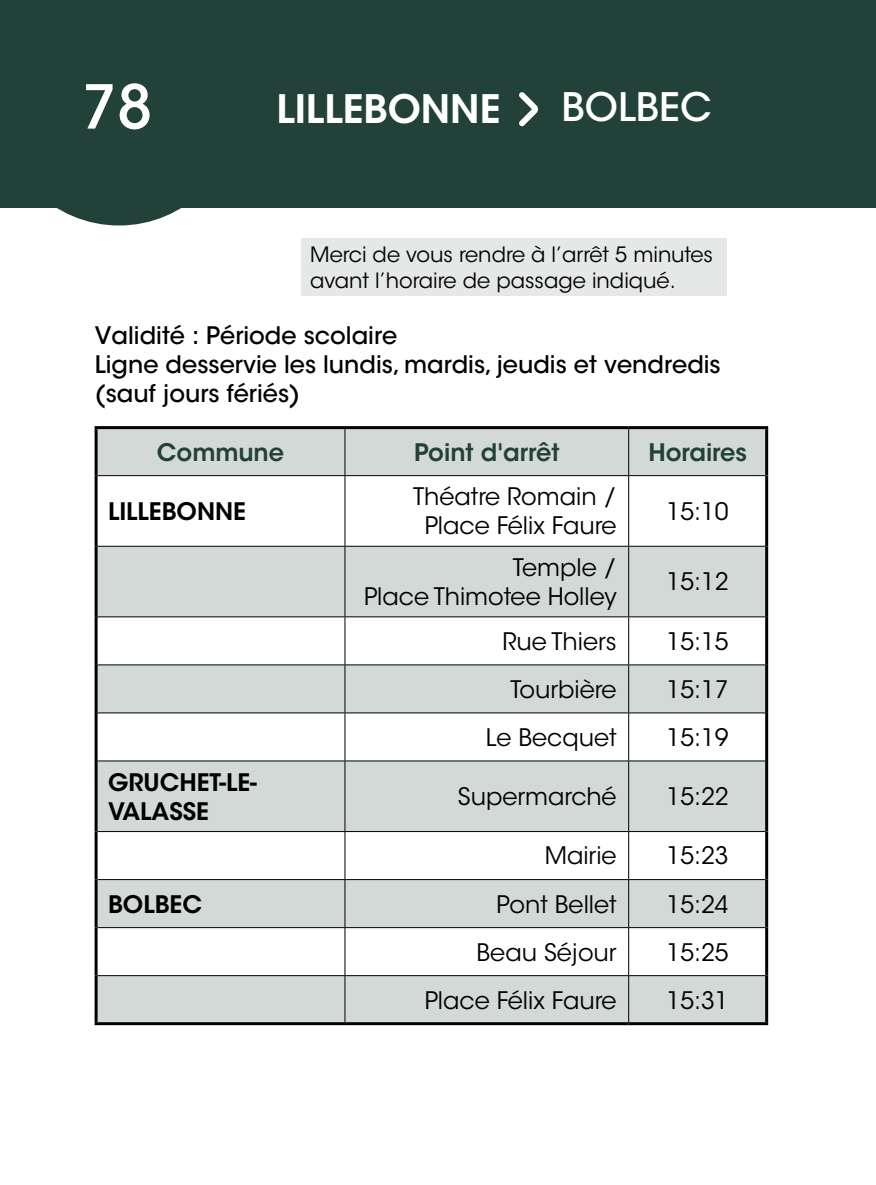
<style>
.page{position:relative;width:876px;height:1185px;background:#fff}
.page>*{position:absolute;margin:0;border:0;box-sizing:border-box;transform-origin:0 0}
.t1{font:500 60px "ITC Avant Garde Std";color:#fff}
.t2{font:600 39px "ITC Avant Garde Std";color:#fff}
.t3{font:500 39px "ITC Avant Garde Std";color:#fff}
.t4{font:24px/28.8px "ITC Avant Garde Std";color:#000;text-align:center}
.t5{font:500 24px/29.4px "ITC Avant Garde Std";color:#000}
.t6{font:600 24px/28.8px "ITC Avant Garde Std";color:#000}
.t7{font:600 24px "ITC Avant Garde Std";color:#224139}
.t8{font:21px/25.2px "ITC Avant Garde Std";color:#000}
</style>
<div class="page">
<div style="left:0;top:0;width:876px;height:208px;background:#224139"></div>
<svg style="left:57px;top:208px;width:124px;height:17px;fill:#224139"></svg>
<svg style="left:519px;top:92px;width:19px;height:34px"></svg>
<div style="left:302px;top:238px;width:425px;height:58px;background:#e6e8e8"></div>
<svg style="left:98px;top:429px;width:667px;height:593px;fill:#d3d9d7"></svg>
<hr style="left:95px;top:426px;width:250px;height:3px;background:#000">
<hr style="left:95px;top:429px;width:3px;height:46px;background:#000">
<hr style="left:345px;top:426px;width:284px;height:3px;background:#000">
<hr style="left:629px;top:426px;width:139px;height:3px;background:#000">
<hr style="left:765px;top:429px;width:3px;height:46px;background:#000">
<hr style="left:95px;top:475px;width:3px;height:71px;background:#000">
<hr style="left:765px;top:475px;width:3px;height:71px;background:#000">
<hr style="left:95px;top:546px;width:3px;height:70px;background:#000">
<hr style="left:765px;top:546px;width:3px;height:70px;background:#000">
<hr style="left:95px;top:616px;width:3px;height:48px;background:#000">
<hr style="left:765px;top:616px;width:3px;height:48px;background:#000">
<hr style="left:95px;top:664px;width:3px;height:48px;background:#000">
<hr style="left:765px;top:664px;width:3px;height:48px;background:#000">
<hr style="left:95px;top:712px;width:3px;height:48px;background:#000">
<hr style="left:765px;top:712px;width:3px;height:48px;background:#000">
<hr style="left:95px;top:760px;width:3px;height:71px;background:#000">
<hr style="left:765px;top:760px;width:3px;height:71px;background:#000">
<hr style="left:95px;top:831px;width:3px;height:48px;background:#000">
<hr style="left:765px;top:831px;width:3px;height:48px;background:#000">
<hr style="left:95px;top:879px;width:3px;height:48px;background:#000">
<hr style="left:765px;top:879px;width:3px;height:48px;background:#000">
<hr style="left:95px;top:927px;width:3px;height:48px;background:#000">
<hr style="left:765px;top:927px;width:3px;height:48px;background:#000">
<hr style="left:95px;top:975px;width:3px;height:47px;background:#000">
<hr style="left:765px;top:975px;width:3px;height:47px;background:#000">
<hr style="left:95px;top:1022px;width:250px;height:3px;background:#000">
<hr style="left:345px;top:1022px;width:284px;height:3px;background:#000">
<hr style="left:629px;top:1022px;width:139px;height:3px;background:#000">
<hr style="left:344px;top:429px;width:1px;height:46px;background:#000">
<hr style="left:628px;top:429px;width:1px;height:46px;background:#000">
<hr style="left:98px;top:475px;width:247px;height:1px;background:#000">
<hr style="left:345px;top:475px;width:284px;height:1px;background:#000">
<hr style="left:344px;top:476px;width:1px;height:70px;background:#000">
<hr style="left:629px;top:475px;width:136px;height:1px;background:#000">
<hr style="left:628px;top:476px;width:1px;height:70px;background:#000">
<hr style="left:98px;top:545px;width:247px;height:1px;background:#000">
<hr style="left:345px;top:545px;width:284px;height:1px;background:#000">
<hr style="left:344px;top:546px;width:1px;height:70px;background:#000">
<hr style="left:629px;top:545px;width:136px;height:1px;background:#000">
<hr style="left:628px;top:546px;width:1px;height:70px;background:#000">
<hr style="left:98px;top:616px;width:247px;height:1px;background:#000">
<hr style="left:345px;top:616px;width:284px;height:1px;background:#000">
<hr style="left:344px;top:617px;width:1px;height:47px;background:#000">
<hr style="left:629px;top:616px;width:136px;height:1px;background:#000">
<hr style="left:628px;top:617px;width:1px;height:47px;background:#000">
<hr style="left:98px;top:664px;width:247px;height:1px;background:#000">
<hr style="left:345px;top:664px;width:284px;height:1px;background:#000">
<hr style="left:344px;top:665px;width:1px;height:47px;background:#000">
<hr style="left:629px;top:664px;width:136px;height:1px;background:#000">
<hr style="left:628px;top:665px;width:1px;height:47px;background:#000">
<hr style="left:98px;top:712px;width:247px;height:1px;background:#000">
<hr style="left:345px;top:712px;width:284px;height:1px;background:#000">
<hr style="left:344px;top:713px;width:1px;height:47px;background:#000">
<hr style="left:629px;top:712px;width:136px;height:1px;background:#000">
<hr style="left:628px;top:713px;width:1px;height:47px;background:#000">
<hr style="left:98px;top:760px;width:247px;height:1px;background:#000">
<hr style="left:345px;top:760px;width:284px;height:1px;background:#000">
<hr style="left:344px;top:761px;width:1px;height:70px;background:#000">
<hr style="left:629px;top:760px;width:136px;height:1px;background:#000">
<hr style="left:628px;top:761px;width:1px;height:70px;background:#000">
<hr style="left:98px;top:831px;width:247px;height:1px;background:#000">
<hr style="left:345px;top:831px;width:284px;height:1px;background:#000">
<hr style="left:344px;top:831px;width:1px;height:48px;background:#000">
<hr style="left:629px;top:831px;width:136px;height:1px;background:#000">
<hr style="left:628px;top:831px;width:1px;height:48px;background:#000">
<hr style="left:98px;top:879px;width:247px;height:1px;background:#000">
<hr style="left:345px;top:879px;width:284px;height:1px;background:#000">
<hr style="left:344px;top:879px;width:1px;height:48px;background:#000">
<hr style="left:629px;top:879px;width:136px;height:1px;background:#000">
<hr style="left:628px;top:879px;width:1px;height:48px;background:#000">
<hr style="left:98px;top:927px;width:247px;height:1px;background:#000">
<hr style="left:345px;top:927px;width:284px;height:1px;background:#000">
<hr style="left:344px;top:927px;width:1px;height:48px;background:#000">
<hr style="left:629px;top:927px;width:136px;height:1px;background:#000">
<hr style="left:628px;top:927px;width:1px;height:48px;background:#000">
<hr style="left:98px;top:975px;width:247px;height:1px;background:#000">
<hr style="left:345px;top:975px;width:284px;height:1px;background:#000">
<hr style="left:344px;top:975px;width:1px;height:47px;background:#000">
<hr style="left:629px;top:975px;width:136px;height:1px;background:#000">
<hr style="left:628px;top:975px;width:1px;height:47px;background:#000">
<h1 class="t1" style="left:82px;top:70px;width:72px">78</h1>
<h2 class="t2" style="left:276px;top:84px;width:226px">LILLEBONNE</h2>
<h2 class="t3" style="left:562px;top:82px;width:152px">BOLBEC</h2>
<p class="t8" style="left:310px;top:242px;width:404px">Merci de vous rendre à l’arrêt 5 minutes avant l’horaire de passage indiqué.</p>
<p class="t5" style="left:95px;top:320px;width:627px">Validité : Période scolaire<br>Ligne desservie les lundis, mardis, jeudis et vendredis (sauf jours fériés)</p>
<p class="t7" style="left:157px;top:436px;width:129px">Commune</p>
<p class="t7" style="left:414px;top:436px;width:147px">Point d'arrêt</p>
<p class="t7" style="left:648px;top:436px;width:100px">Horaires</p>
<p class="t6" style="left:108px;top:496px;width:139px">LILLEBONNE</p>
<p class="t6" style="left:108px;top:767px;width:150px">GRUCHET-LE-<br>VALASSE</p>
<p class="t4" style="left:413px;top:482px;width:205px">Théatre Romain /<br>Place Félix Faure</p>
<p class="t4" style="left:364px;top:553px;width:254px;text-align:right">Temple /<br>Place Thimotee Holley</p>
<p class="t4" style="left:667px;top:497px;width:64px">15:10</p>
<p class="t4" style="left:667px;top:567px;width:64px">15:12</p>
<p class="t4" style="left:502px;top:627px;width:116px">Rue Thiers</p>
<p class="t4" style="left:667px;top:627px;width:64px">15:15</p>
<p class="t4" style="left:510px;top:675px;width:108px">Tourbière</p>
<p class="t4" style="left:667px;top:675px;width:64px">15:17</p>
<p class="t4" style="left:486px;top:723px;width:132px">Le Becquet</p>
<p class="t4" style="left:667px;top:723px;width:64px">15:19</p>
<p class="t4" style="left:458px;top:782px;width:160px">Supermarché</p>
<p class="t4" style="left:667px;top:782px;width:64px">15:22</p>
<p class="t4" style="left:545px;top:841px;width:73px">Mairie</p>
<p class="t4" style="left:667px;top:841px;width:64px">15:23</p>
<p class="t6" style="left:108px;top:889px;width:95px">BOLBEC</p>
<p class="t4" style="left:497px;top:889px;width:122px">Pont Bellet</p>
<p class="t4" style="left:667px;top:889px;width:64px">15:24</p>
<p class="t4" style="left:477px;top:937px;width:142px">Beau Séjour</p>
<p class="t4" style="left:667px;top:937px;width:64px">15:25</p>
<p class="t4" style="left:425px;top:985px;width:193px">Place Félix Faure</p>
<p class="t4" style="left:667px;top:985px;width:64px">15:31</p>
</div>
